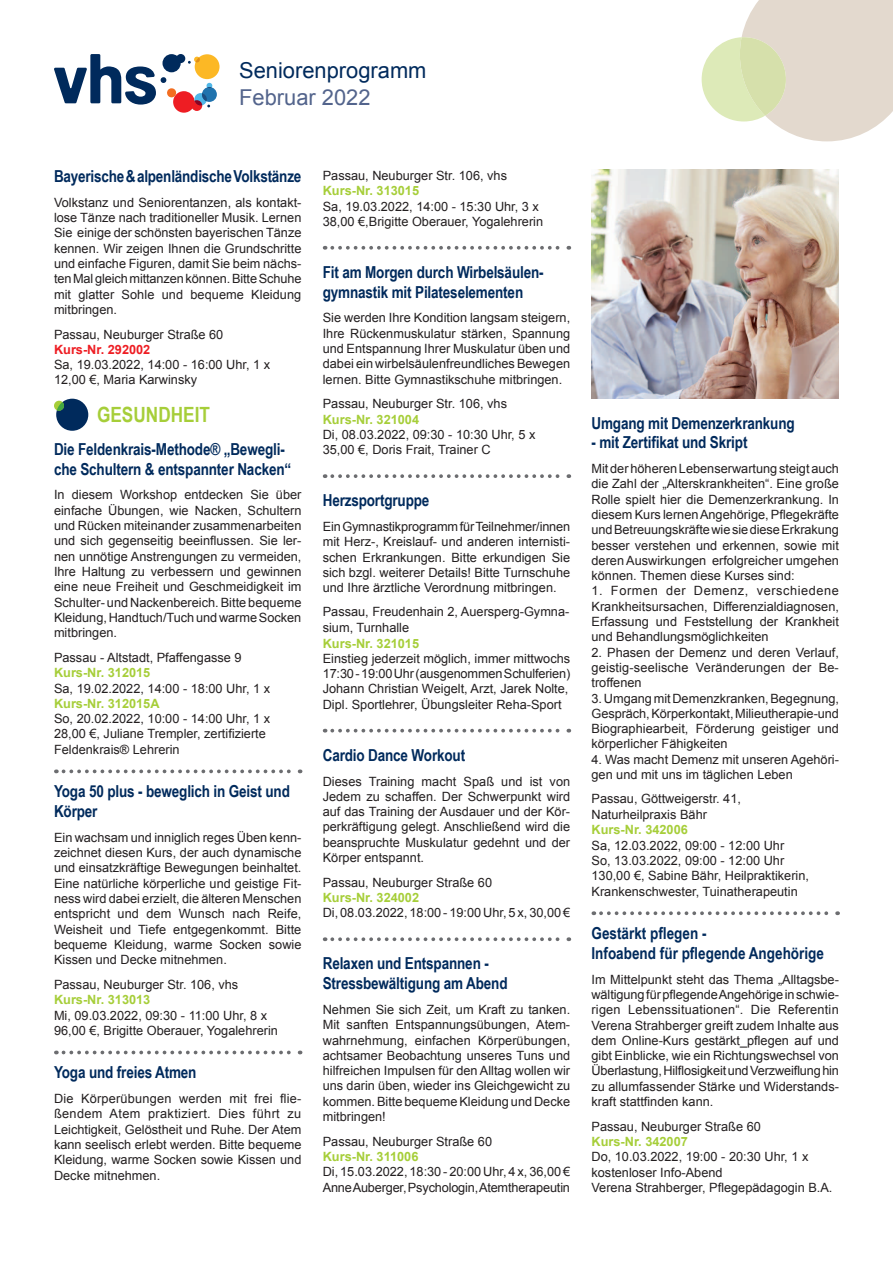
<style>
.page{position:relative;width:893px;height:1263px;background:#fff}
.page>*{position:absolute;margin:0;border:0;box-sizing:border-box;transform-origin:0 0}
.t1{font:21.9px "Arial";color:#002a5c}
.t2{font:21.9px "Arial";color:#53648c}
.t3{font:700 21px "Arial Narrow";color:#a6ce39}
.t4{font:700 16.5px/19.8px "Arial Narrow";letter-spacing:-.01em;color:#002a5c}
.t5{font:12.75px/15.3px "Arial";color:#231f20;text-align:justify}
.t6{font:700 12.75px "Arial";color:#a6ce39}
.t7{font:700 12.75px "Arial";color:#ee1d23}
</style>
<div class="page">
<svg style="left:63px;top:769px;width:238px;height:4px"></svg>
<svg style="left:63px;top:1050px;width:238px;height:4px"></svg>
<div style="left:56px;top:399px;width:32px;height:32px;background:#002a5c;border-radius:50%"></div>
<div style="left:54px;top:401px;width:10px;height:10px;background:#a6ce39;border-radius:50%"></div>
<svg style="left:57px;top:402px;width:7px;height:9px"></svg>
<svg style="left:54px;top:54px;width:166px;height:59px"></svg>
<svg style="left:702px;top:0;width:191px;height:141px"></svg>
<svg style="left:332px;top:246px;width:237px;height:4px"></svg>
<svg style="left:332px;top:474px;width:237px;height:4px"></svg>
<svg style="left:332px;top:729px;width:237px;height:3px"></svg>
<svg style="left:332px;top:937px;width:237px;height:4px"></svg>
<svg style="left:601px;top:911px;width:237px;height:4px"></svg>
<img style="left:591px;top:170px;width:248px;height:229px">
<h1 class="t1" style="left:239px;top:55px;width:189px">Seniorenprogramm</h1>
<h1 class="t2" style="left:239px;top:82px;width:133px">Februar 2022</h1>
<p class="t4" style="left:54px;top:166px;width:249px">Bayerische &amp; alpenländische Volkstänze</p>
<p class="t5" style="left:54px;top:195px;width:249px">Volkstanz und Seniorentanzen, als kontakt&shy;lose Tänze nach traditioneller Musik. Lernen Sie einige der schönsten bayerischen Tänze kennen. Wir zeigen Ihnen die Grundschritte und einfache Figuren, damit Sie beim nächs&shy;ten Mal gleich mittanzen können. Bitte Schuhe mit glatter Sohle und bequeme Kleidung mitbringen.</p>
<p class="t5" style="left:54px;top:326px;width:171px">Passau, Neuburger Straße 60</p>
<p class="t7" style="left:54px;top:340px;width:98px">Kurs-Nr. 292002</p>
<p class="t5" style="left:54px;top:357px;width:218px">Sa, 19.03.2022, 14:00 - 16:00 Uhr, 1 x<br>12,00 €, Maria Karwinsky</p>
<h2 class="t3" style="left:97px;top:399px;width:114px">GESUNDHEIT</h2>
<p class="t4" style="left:54px;top:438px;width:239px">Die Feldenkrais-Methode® „Bewegli&shy;che Schultern &amp; entspannter Nacken“</p>
<p class="t5" style="left:54px;top:487px;width:249px">In diesem Workshop entdecken Sie über einfache Übungen, wie Nacken, Schultern und Rücken miteinander zusammenarbeiten und sich gegenseitig beeinflussen. Sie ler&shy;nen unnötige Anstrengungen zu vermeiden, Ihre Haltung zu verbessern und gewinnen eine neue Freiheit und Geschmeidigkeit im Schulter- und Nackenbereich. Bitte bequeme Kleidung, Handtuch/Tuch und warme Socken mitbringen.</p>
<p class="t5" style="left:54px;top:650px;width:189px">Passau - Altstadt, Pfaffengasse 9</p>
<p class="t6" style="left:54px;top:664px;width:98px">Kurs-Nr. 312015</p>
<p class="t5" style="left:54px;top:680px;width:218px">Sa, 19.02.2022, 14:00 - 18:00 Uhr, 1 x</p>
<p class="t6" style="left:54px;top:694px;width:107px">Kurs-Nr. 312015A</p>
<p class="t5" style="left:54px;top:711px;width:218px;text-align:left">So, 20.02.2022, 10:00 - 14:00 Uhr, 1 x<br>28,00 €, Juliane Trempler, zertifizierte<br>Feldenkrais® Lehrerin</p>
<p class="t4" style="left:54px;top:781px;width:237px">Yoga 50 plus - beweglich in Geist und<br>Körper</p>
<p class="t5" style="left:54px;top:829px;width:249px">Ein wachsam und inniglich reges Üben kenn&shy;zeichnet diesen Kurs, der auch dynamische und einsatzkräftige Bewegungen beinhaltet.<br>Eine natürliche körperliche und geistige Fit&shy;ness wird dabei erzielt, die älteren Menschen entspricht und dem Wunsch nach Reife, Weisheit und Tiefe entgegenkommt. Bitte bequeme Kleidung, warme Socken sowie Kissen und Decke mitnehmen.</p>
<p class="t5" style="left:54px;top:977px;width:186px">Passau, Neuburger Str. 106, vhs</p>
<p class="t6" style="left:54px;top:991px;width:98px">Kurs-Nr. 313013</p>
<p class="t5" style="left:54px;top:1007px;width:225px">Mi, 09.03.2022, 09:30 - 11:00 Uhr, 8 x<br>96,00 €, Brigitte Oberauer, Yogalehrerin</p>
<p class="t4" style="left:54px;top:1062px;width:144px">Yoga und freies Atmen</p>
<p class="t5" style="left:54px;top:1091px;width:249px">Die Körperübungen werden mit frei flie&shy;ßendem Atem praktiziert. Dies führt zu Leichtigkeit, Gelöstheit und Ruhe. Der Atem kann seelisch erlebt werden. Bitte bequeme Kleidung, warme Socken sowie Kissen und Decke mitnehmen.</p>
<p class="t5" style="left:323px;top:168px;width:186px">Passau, Neuburger Str. 106, vhs</p>
<p class="t6" style="left:323px;top:182px;width:98px">Kurs-Nr. 313015</p>
<p class="t5" style="left:323px;top:198px;width:222px">Sa, 19.03.2022, 14:00 - 15:30 Uhr, 3 x<br>38,00 €, Brigitte Oberauer, Yogalehrerin</p>
<p class="t4" style="left:323px;top:261px;width:222px">Fit am Morgen durch Wirbelsäulen&shy;gymnastik mit Pilateselementen</p>
<p class="t5" style="left:323px;top:310px;width:249px">Sie werden Ihre Kondition langsam steigern, Ihre Rückenmuskulatur stärken, Spannung und Entspannung Ihrer Muskulatur üben und dabei ein wirbelsäulenfreundliches Bewegen lernen. Bitte Gymnastikschuhe mitbringen.</p>
<p class="t5" style="left:323px;top:396px;width:186px">Passau, Neuburger Str. 106, vhs</p>
<p class="t6" style="left:323px;top:410px;width:98px">Kurs-Nr. 321004</p>
<p class="t5" style="left:323px;top:427px;width:214px">Di, 08.03.2022, 09:30 - 10:30 Uhr, 5 x<br>35,00 €, Doris Frait, Trainer C</p>
<p class="t4" style="left:323px;top:490px;width:108px">Herzsportgruppe</p>
<p class="t5" style="left:323px;top:519px;width:249px">Ein Gymnastikprogramm für Teilnehmer/innen mit Herz-, Kreislauf- und anderen internisti&shy;schen Erkrankungen. Bitte erkundigen Sie sich bzgl. weiterer Details! Bitte Turnschuhe und Ihre ärztliche Verordnung mitbringen.</p>
<p class="t5" style="left:323px;top:603px;width:248px;line-height:16.2px">Passau, Freudenhain 2, Auersperg-Gymna&shy;sium, Turnhalle</p>
<p class="t6" style="left:323px;top:634px;width:98px">Kurs-Nr. 321015</p>
<p class="t5" style="left:323px;top:651px;width:249px;text-align:left">Einstieg jederzeit möglich, immer mittwochs 17:30 - 19:00 Uhr (ausgenommen Schulferien)<br>Johann Christian Weigelt, Arzt, Jarek Nolte, Dipl. Sportlehrer, Übungsleiter Reha-Sport</p>
<p class="t4" style="left:323px;top:744px;width:144px">Cardio Dance Workout</p>
<p class="t5" style="left:323px;top:773px;width:249px">Dieses Training macht Spaß und ist von Jedem zu schaffen. Der Schwerpunkt wird auf das Training der Ausdauer und der Kör&shy;perkräftigung gelegt. Anschließend wird die beanspruchte Muskulatur gedehnt und der Körper entspannt.</p>
<p class="t5" style="left:323px;top:874px;width:171px">Passau, Neuburger Straße 60</p>
<p class="t6" style="left:323px;top:888px;width:98px">Kurs-Nr. 324002</p>
<p class="t5" style="left:323px;top:905px;width:249px">Di, 08.03.2022, 18:00 - 19:00 Uhr, 5 x, 30,00 €</p>
<p class="t4" style="left:323px;top:953px;width:186px">Relaxen und Entspannen -<br>Stressbewältigung am Abend</p>
<p class="t5" style="left:323px;top:1002px;width:249px">Nehmen Sie sich Zeit, um Kraft zu tanken.<br>Mit sanften Entspannungsübungen, Atem&shy;wahrnehmung, einfachen Körperübungen, achtsamer Beobachtung unseres Tuns und hilfreichen Impulsen für den Alltag wollen wir uns darin üben, wieder ins Gleichgewicht zu kommen. Bitte bequeme Kleidung und Decke mitbringen!</p>
<p class="t5" style="left:323px;top:1133px;width:171px">Passau, Neuburger Straße 60</p>
<p class="t6" style="left:323px;top:1147px;width:97px">Kurs-Nr. 311006</p>
<p class="t5" style="left:323px;top:1164px;width:249px">Di, 15.03.2022, 18:30 - 20:00 Uhr, 4 x, 36,00 €<br>Anne Auberger, Psychologin, Atemtherapeutin</p>
<p class="t4" style="left:591px;top:412px;width:205px">Umgang mit Demenzerkrankung</p>
<p class="t4" style="left:591px;top:432px;width:157px">- mit Zertifikat und Skript</p>
<p class="t5" style="left:591px;top:461px;width:249px">Mit der höheren Lebenserwartung steigt auch die Zahl der „Alterskrankheiten“. Eine große Rolle spielt hier die Demenzerkrankung. In diesem Kurs lernen Angehörige, Pflegekräfte und Betreuungskräfte wie sie diese Erkrakung besser verstehen und erkennen, sowie mit deren Auswirkungen erfolgreicher umgehen können. Themen diese Kurses sind:</p>
<p class="t5" style="left:591px;top:583px;width:249px">1. Formen der Demenz, verschiedene Krankheitsursachen, Differenzialdiagnosen, Erfassung und Feststellung der Krankheit und Behandlungsmöglichkeiten</p>
<p class="t5" style="left:591px;top:644px;width:249px">2. Phasen der Demenz und deren Verlauf, geistig-seelische Veränderungen der Be&shy;troffenen</p>
<p class="t5" style="left:591px;top:690px;width:249px">3. Umgang mit Demenzkranken, Begegnung, Gespräch, Körperkontakt, Milieutherapie-und Biographiearbeit, Förderung geistiger und körperlicher Fähigkeiten</p>
<p class="t5" style="left:591px;top:751px;width:249px">4. Was macht Demenz mit unseren Agehöri&shy;gen und mit uns im täglichen Leben</p>
<p class="t5" style="left:591px;top:790px;width:151px;line-height:16.2px">Passau, Göttweigerstr. 41,<br>Naturheilpraxis Bähr</p>
<p class="t6" style="left:591px;top:821px;width:98px">Kurs-Nr. 342006</p>
<p class="t5" style="left:591px;top:837px;width:219px;text-align:left">Sa, 12.03.2022, 09:00 - 12:00 Uhr<br>So, 13.03.2022, 09:00 - 12:00 Uhr 130,00 €, Sabine Bähr, Heilpraktikerin, Krankenschwester, Tuinatherapeutin</p>
<p class="t4" style="left:591px;top:923px;width:234px">Gestärkt pflegen -<br>Infoabend für pflegende Angehörige</p>
<p class="t5" style="left:591px;top:971px;width:249px">Im Mittelpunkt steht das Thema „Alltagsbe&shy;wältigung für pflegende Angehörige in schwie&shy;rigen Lebenssituationen“. Die Referentin Verena Strahberger greift zudem Inhalte aus dem Online-Kurs gestärkt_pflegen auf und gibt Einblicke, wie ein Richtungswechsel von Überlastung, Hilflosigkeit und Verzweiflung hin zu allumfassender Stärke und Widerstands&shy;kraft stattfinden kann.</p>
<p class="t5" style="left:591px;top:1118px;width:171px">Passau, Neuburger Straße 60</p>
<p class="t6" style="left:591px;top:1132px;width:98px">Kurs-Nr. 342007</p>
<p class="t5" style="left:591px;top:1149px;width:243px;text-align:left">Do, 10.03.2022, 19:00 - 20:30 Uhr, 1 x kostenloser Info-Abend<br>Verena Strahberger, Pflegepädagogin B.A.</p>
</div>
